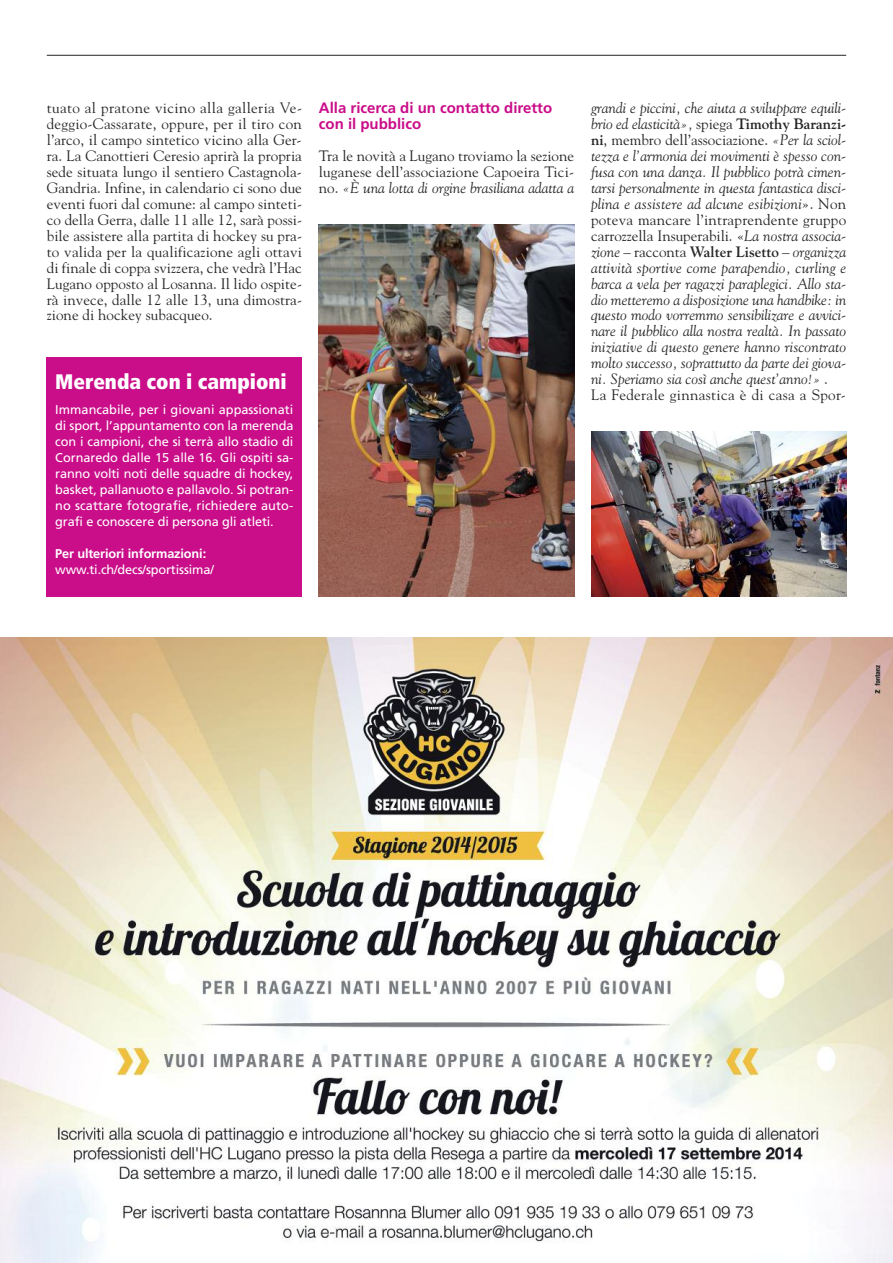
<style>
.page{position:relative;width:893px;height:1263px;background:#fff}
.page>*{position:absolute;margin:0;border:0;box-sizing:border-box;transform-origin:0 0}
.t1{font:900 condensed 21px "Frutiger";color:#fff}
.t2{font:italic 15px/15.9px "Goudy";color:#272627}
.t3{font:15px/15.9px "Goudy";letter-spacing:.005em;color:#272627;text-align:justify}
.t4{font:700 15px/15.9px "Frutiger";color:#ca0d89}
.t5{font:12.75px/15.9px "Frutiger";letter-spacing:-.01em;color:#fff;text-align:justify}
.t6{font:700 12.75px "Frutiger";letter-spacing:-.01em;color:#fff}
.s1{font-style:italic}
.s2{font-style:normal}
.s3{font-weight:700;font-style:normal}
</style>
<div class="page">
<div style="left:47px;top:357px;width:255px;height:239px;background:#ca0d89"></div>
<hr style="left:47px;top:55px;width:799px;height:1px;background:#272627">
<img style="left:319px;top:225px;width:255px;height:371px">
<img style="left:591px;top:431px;width:255px;height:165px">
<img style="left:0;top:638px;width:893px;height:625px">
<p class="t3" style="left:47px;top:100px;width:257px">tuato al pratone vicino alla galleria Ve&shy;deggio-Cassarate, oppure, per il tiro con l’arco, il campo sintetico vicino alla Ger&shy;ra. La Canottieri Ceresio aprirà la propria sede situata lungo il sentiero Castagnola-Gandria. Infine, in calendario ci sono due eventi fuori dal comune: al campo sinteti&shy;co della Gerra, dalle 11 alle 12, sarà possi&shy;bile assistere alla partita di hockey su pra&shy;to valida per la qualificazione agli ottavi di finale di coppa svizzera, che vedrà l’Hac Lugano opposto al Losanna. Il lido ospite&shy;rà invece, dalle 12 alle 13, una dimostra&shy;zione di hockey subacqueo.</p>
<h1 class="t1" style="left:55px;top:373px;width:233px">Merenda con i campioni</h1>
<p class="t5" style="left:55px;top:403px;width:240px">Immancabile, per i giovani appassionati di sport, l’appuntamento con la merenda con i campioni, che si terrà allo stadio di Cornaredo dalle 15 alle 16. Gli ospiti sa&shy;ranno volti noti delle squadre di hockey, basket, pallanuoto e pallavolo. Si potran&shy;no scattare fotografie, richiedere auto&shy;grafi e conoscere di persona gli atleti.</p>
<p class="t6" style="left:55px;top:548px;width:152px">Per ulteriori informazioni:</p>
<p class="t5" style="left:55px;top:562px;width:160px">www.ti.ch/decs/sportissima/</p>
<p class="t4" style="left:319px;top:101px;width:235px">Alla ricerca di un contatto diretto con il pubblico</p>
<p class="t3" style="left:319px;top:148px;width:257px">Tra le novità a Lugano troviamo la sezione luganese dell’associazione Capoeira Tici&shy;no. <span class="s1">«È una lotta di orgine brasiliana adatta a</span></p>
<p class="t2" style="left:591px;top:100px;width:257px">grandi e piccini, che aiuta a sviluppare equili&shy;brio ed elasticità», <span class="s2">spiega</span> <span class="s3">Timothy Baranzi&shy;ni</span><span class="s2">, membro dell’associazione.</span> «Per la sciol&shy;tezza e l’armonia dei movimenti è spesso con&shy;fusa con una danza. Il pubblico potrà cimen&shy;tarsi personalmente in questa fantastica disci&shy;plina e assistere ad alcune esibizioni<span class="s2">». Non poteva mancare l’intraprendente gruppo carrozzella Insuperabili. «</span>La nostra associa&shy;zione <span class="s2">– racconta</span> <span class="s3">Walter Lisetto</span> <span class="s2">–</span> organizza attività sportive come parapendio, curling e barca a vela per ragazzi paraplegici. Allo sta&shy;dio metteremo a disposizione una handbike: in questo modo vorremmo sensibilizare e avvici&shy;nare il pubblico alla nostra realtà. In passato iniziative di questo genere hanno riscontrato molto successo, soprattutto da parte dei giova&shy;ni. Speriamo sia così anche quest’anno!» <span class="s2">.<br>La Federale ginnastica è di casa a Spor-</span></p>
</div>
